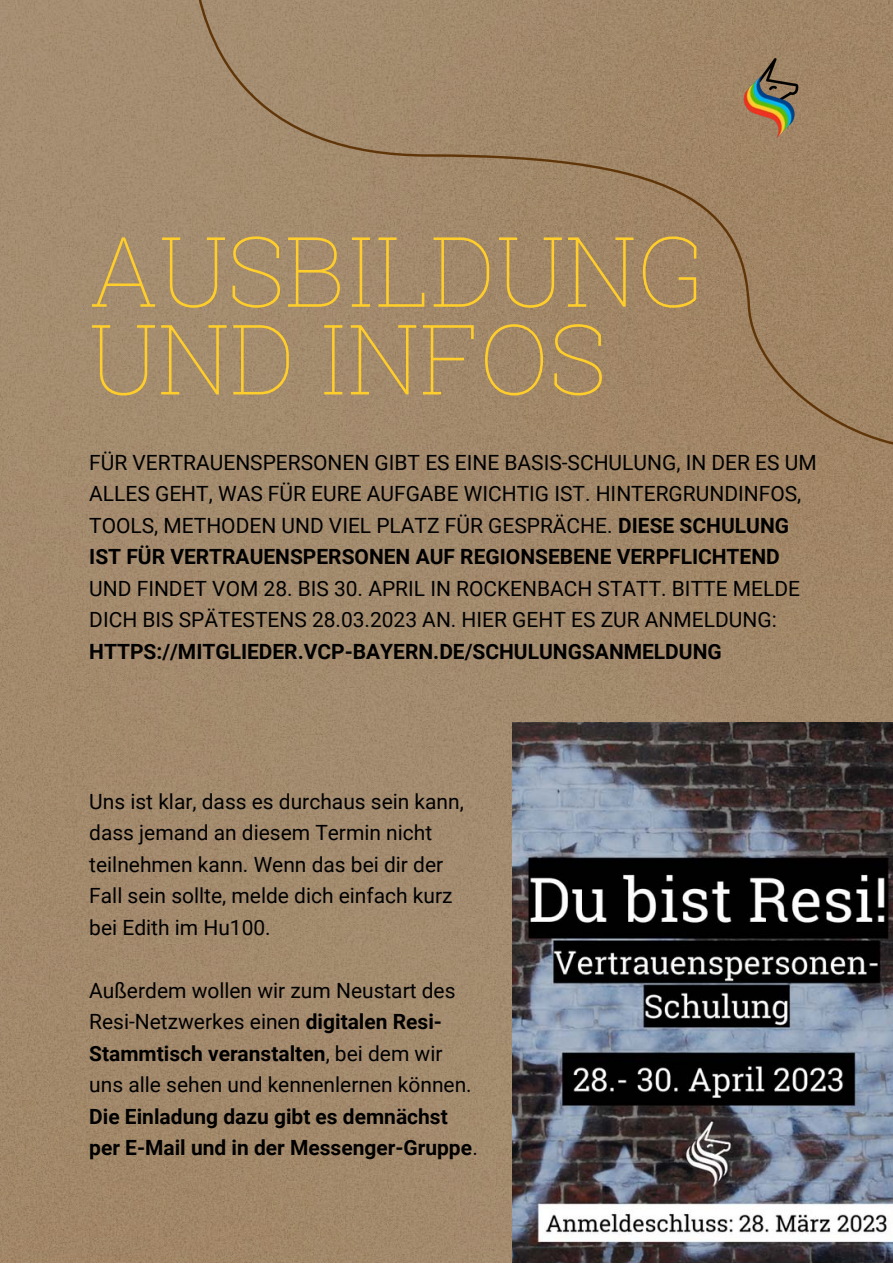
<style>
.page{position:relative;width:893px;height:1264px;background:#fff}
.page>*{position:absolute;margin:0;border:0;box-sizing:border-box;transform-origin:0 0}
.t1{font:100 97.35px/87.8px "Roboto Slab";color:#ffce2a}
.t2{font:21px/31.5px "Roboto";color:#000}
.t3{font:700 21px/31.5px "Roboto";color:#000}
.s1{font-weight:700}
.s2{font-weight:400}
</style>
<div class="page">
<img style="left:0;top:0;width:892px;height:1262px">
<svg style="left:189px;top:0;width:703px;height:449px;background:#a18768"></svg>
<img style="left:512px;top:722px;width:380px;height:540px">
<img style="left:715px;top:42px;width:111px;height:112px">
<h1 class="t1" style="left:89px;top:225px;width:618px">AUSBILDUNG<br>UND INFOS</h1>
<p class="t2" style="left:89px;top:446px;width:729px">FÜR VERTRAUENSPERSONEN GIBT ES EINE BASIS-SCHULUNG, IN DER ES UM ALLES GEHT, WAS FÜR EURE AUFGABE WICHTIG IST. HINTERGRUNDINFOS, TOOLS, METHODEN UND VIEL PLATZ FÜR GESPRÄCHE. <span class="s1">DIESE SCHULUNG IST FÜR VERTRAUENSPERSONEN AUF REGIONSEBENE VERPFLICHTEND</span></p>
<p class="t2" style="left:89px;top:572px;width:712px">UND FINDET VOM 28. BIS 30. APRIL IN ROCKENBACH STATT. BITTE MELDE<br>DICH BIS SPÄTESTENS 28.03.2023 AN. HIER GEHT ES ZUR ANMELDUNG:</p>
<p class="t3" style="left:89px;top:635px;width:634px">HTTPS://MITGLIEDER.VCP-BAYERN.DE/SCHULUNGSANMELDUNG</p>
<p class="t2" style="left:89px;top:785px;width:376px">Uns ist klar, dass es durchaus sein kann, dass jemand an diesem Termin nicht teilnehmen kann. Wenn das bei dir der Fall sein sollte, melde dich einfach kurz bei Edith im Hu100.</p>
<p class="t2" style="left:89px;top:974px;width:384px">Außerdem wollen wir zum Neustart des Resi-Netzwerkes einen <span class="s1">digitalen Resi-Stammtisch veranstalten</span>, bei dem wir uns alle sehen und kennenlernen können.</p>
<p class="t3" style="left:89px;top:1100px;width:390px">Die Einladung dazu gibt es demnächst per E-Mail und in der Messenger-Gruppe<span class="s2">.</span></p>
</div>
